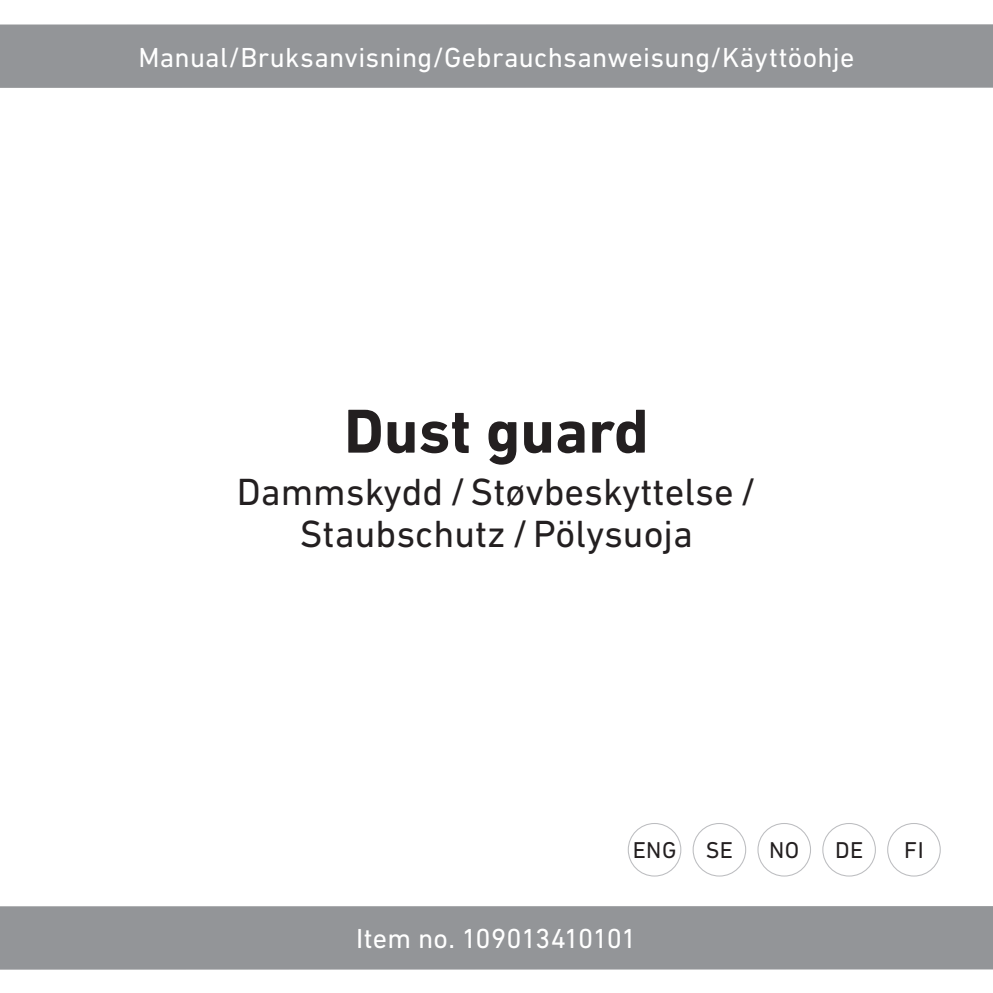
<style>
.page{position:relative;width:993px;height:993px;background:#fff}
.page>*{position:absolute;margin:0;border:0;box-sizing:border-box;transform-origin:0 0}
.Omslag_Produkttyp_En{font:700 63px "DIN Next LT Pro";color:#231f20}
.Omslag_Produkttyp_Sv{font:38.5px/42px "DIN Next LT Pro";color:#231f20;text-align:center}
.Omslag_Item_No__Vit{font:28px "DIN Next LT Pro";letter-spacing:.01em;color:#fff}
.Omslag_Item_No__Vit-2{font:28px "DIN Next LT Pro";letter-spacing:-.015em;color:#fff}
.t1{font:23.45px "DIN Next LT Pro";letter-spacing:.025em;color:#231f20}
</style>
<div class="page">
<div style="left:0;top:24px;width:992px;height:64px;background:#939598"></div>
<div style="left:0;top:905px;width:992px;height:64px;background:#939598"></div>
<div style="left:692px;top:822px;width:54px;height:54px;border:1px solid #bcbdc0;border-radius:50%"></div>
<div style="left:627px;top:822px;width:54px;height:54px;border:1px solid #bcbdc0;border-radius:50%"></div>
<div style="left:757px;top:822px;width:53px;height:54px;border:1px solid #bcbdc0;border-radius:50%"></div>
<div style="left:886px;top:822px;width:54px;height:54px;border:1px solid #bcbdc0;border-radius:50%"></div>
<div style="left:822px;top:822px;width:53px;height:54px;border:1px solid #bcbdc0;border-radius:50%"></div>
<p class="Omslag_Item_No__Vit" style="left:138px;top:41px;width:717px">Manual/Bruksanvisning/Gebrauchsanweisung/Käyttöohje</p>
<p class="Omslag_Produkttyp_En" style="left:344px;top:394px;width:306px">Dust guard</p>
<p class="Omslag_Produkttyp_Sv" style="left:237px;top:470px;width:521px">Dammskydd /Støvbeskyttelse /<br>Staubschutz /Pölysuoja</p>
<p class="t1" style="left:632px;top:836px;width:45px">ENG</p>
<p class="t1" style="left:705px;top:836px;width:29px">SE</p>
<p class="t1" style="left:768px;top:836px;width:32px">NO</p>
<p class="t1" style="left:834px;top:836px;width:30px">DE</p>
<p class="t1" style="left:903px;top:836px;width:21px">FI</p>
<p class="Omslag_Item_No__Vit-2" style="left:356px;top:922px;width:282px">Item no. 109013410101</p>
</div>
